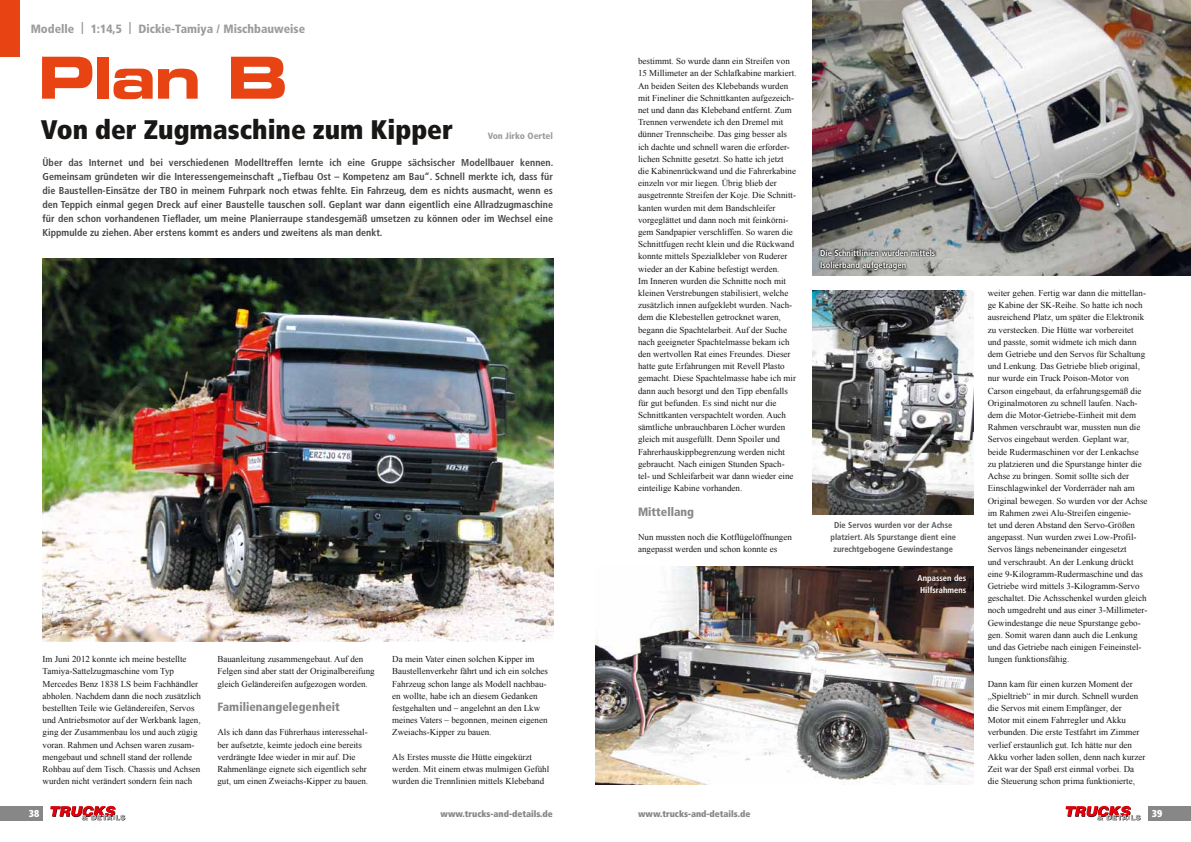
<style>
.page{position:relative;width:1191px;height:842px;background:#fff}
.page>*{position:absolute;margin:0;border:0;box-sizing:border-box;transform-origin:0 0}
.t1{font:58px "Eurostile Bold Extended Two";color:#e84413}
.t2{font:900 condensed 26.9px "Frutiger";color:#181716}
.t3{font:900 condensed 12px "Frutiger";color:#9c9c9d}
.t4{font:900 condensed 12px "Frutiger";color:#868786}
.t5{font:700 condensed 10px/14px "Frutiger";color:#484847;text-align:justify}
.t6{font:900 condensed 10px "Frutiger";color:#fff}
.t7{font:9px/12.2px "Times New Roman";color:#181716}
.t8{font:900 condensed 9px "Frutiger";color:#868786}
.t9{font:900 condensed 9px "Frutiger";color:#9c9c9d}
.t10{font:700 condensed 8.5px/12.2px "Frutiger";color:#565655;text-align:center}
.t11{font:700 condensed 8.5px/12.2px "Frutiger";color:#fff}
</style>
<div class="page">
<div style="left:0;top:0;width:20px;height:57px;background:#e84413"></div>
<div style="left:0;top:806px;width:43px;height:14px;background:#868786"></div>
<svg style="left:50px;top:806px;width:75px;height:14px"></svg>
<div style="left:1148px;top:806px;width:43px;height:14px;background:#868786"></div>
<svg style="left:1065px;top:806px;width:75px;height:14px"></svg>
<img style="left:43px;top:258px;width:510px;height:383px">
<img style="left:813px;top:0;width:378px;height:276px">
<img style="left:813px;top:290px;width:160px;height:225px">
<img style="left:595px;top:567px;width:378px;height:217px">
<svg style="left:818px;top:247px;width:119px;height:25px;background:#80807d"></svg>
<h3 class="t3" style="left:31px;top:21px;width:276px">Modelle | 1:14,5 | Dickie-Tamiya / Mischbauweise</h3>
<h1 class="t1" style="left:38px;top:37px;width:252px">Plan B</h1>
<h2 class="t2" style="left:41px;top:113px;width:414px">Von der Zugmaschine zum Kipper</h2>
<p class="t9" style="left:488px;top:131px;width:67px">Von Jirko Oertel</p>
<p class="t5" style="left:43px;top:155px;width:512px">Über das Internet und bei verschiedenen Modelltreffen lernte ich eine Gruppe sächsischer Modellbauer kennen.<br>Gemeinsam gründeten wir die Interessengemeinschaft „Tiefbau Ost – Kompetenz am Bau“. Schnell merkte ich, dass für die Baustellen-Einsätze der TBO in meinem Fuhrpark noch etwas fehlte. Ein Fahrzeug, dem es nichts ausmacht, wenn es den Teppich einmal gegen Dreck auf einer Baustelle tauschen soll. Geplant war dann eigentlich eine Allradzugmaschine für den schon vorhandenen Tieflader, um meine Planierraupe standesgemäß umsetzen zu können oder im Wechsel eine Kippmulde zu ziehen. Aber erstens kommt es anders und zweitens als man denkt.</p>
<p class="t7" style="left:43px;top:653px;width:160px">Im Juni 2012 konnte ich meine bestellte Tamiya-Sattelzugmaschine vom Typ Mercedes Benz 1838 LS beim Fachhändler abholen. Nachdem dann die noch zusätzlich bestellten Teile wie Geländereifen, Servos und Antriebsmotor auf der Werkbank lagen, ging der Zusammenbau los und auch zügig voran. Rahmen und Achsen waren zusam&shy;mengebaut und schnell stand der rollende Rohbau auf dem Tisch. Chassis und Achsen wurden nicht verändert sondern fein nach</p>
<p class="t7" style="left:217px;top:653px;width:159px">Bauanleitung zusammengebaut. Auf den<br>Felgen sind aber statt der Originalbereifung gleich Geländereifen aufgezogen worden.</p>
<h3 class="t4" style="left:217px;top:700px;width:124px">Familienangelegenheit</h3>
<p class="t7" style="left:217px;top:726px;width:152px">Als ich dann das Führerhaus interessehal&shy;ber aufsetzte, keimte jedoch eine bereits verdrängte Idee wieder in mir auf. Die Rahmenlänge eignete sich eigentlich sehr gut, um einen Zweiachs-Kipper zu bauen.</p>
<p class="t7" style="left:392px;top:653px;width:157px">Da mein Vater einen solchen Kipper im Baustellenverkehr fährt und ich ein solches Fahrzeug schon lange als Modell nachbau&shy;en wollte, habe ich an diesem Gedanken festgehalten und – angelehnt an den Lkw meines Vaters – begonnen, meinen eigenen Zweiachs-Kipper zu bauen.</p>
<p class="t7" style="left:392px;top:750px;width:158px">Als Erstes musste die Hütte eingekürzt werden. Mit einem etwas mulmigen Gefühl wurden die Trennlinien mittels Klebeband</p>
<p class="t7" style="left:638px;top:55px;width:160px">bestimmt. So wurde dann ein Streifen von 15 Millimeter an der Schlafkabine markiert.<br>An beiden Seiten des Klebebands wurden mit Fineliner die Schnittkanten aufgezeich&shy;net und dann das Klebeband entfernt. Zum Trennen verwendete ich den Dremel mit dünner Trennscheibe. Das ging besser als ich dachte und schnell waren die erforder&shy;lichen Schnitte gesetzt. So hatte ich jetzt die Kabinenrückwand und die Fahrerkabine einzeln vor mir liegen. Übrig blieb der ausgetrennte Streifen der Koje. Die Schnitt&shy;kanten wurden mit dem Bandschleifer vorgeglättet und dann noch mit feinkörni&shy;gem Sandpapier verschliffen. So waren die Schnittfugen recht klein und die Rückwand konnte mittels Spezialkleber von Ruderer wieder an der Kabine befestigt werden.<br>Im Inneren wurden die Schnitte noch mit kleinen Verstrebungen stabilisiert, welche zusätzlich innen aufgeklebt wurden. Nach&shy;dem die Klebestellen getrocknet waren, begann die Spachtelarbeit. Auf der Suche nach geeigneter Spachtelmasse bekam ich den wertvollen Rat eines Freundes. Dieser hatte gute Erfahrungen mit Revell Plasto gemacht. Diese Spachtelmasse habe ich mir dann auch besorgt und den Tipp ebenfalls für gut befunden. Es sind nicht nur die Schnittkanten verspachtelt worden. Auch sämtliche unbrauchbaren Löcher wurden gleich mit ausgefüllt. Denn Spoiler und Fahrerhauskippbegrenzung werden nicht gebraucht. Nach einigen Stunden Spach&shy;tel- und Schleifarbeit war dann wieder eine einteilige Kabine vorhanden.</p>
<h3 class="t4" style="left:638px;top:504px;width:58px">Mittellang</h3>
<p class="t7" style="left:638px;top:531px;width:155px">Nun mussten noch die Kotflügelöffnungen angepasst werden und schon konnte es</p>
<p class="t11" style="left:820px;top:247px;width:117px">Die Schnittlinien wurden mittels<br>Isolierband aufgetragen</p>
<p class="t10" style="left:830px;top:519px;width:127px">Die Servos wurden vor der Achse platziert. Als Spurstange dient eine zurechtgebogene Gewindestange</p>
<p class="t11" style="left:917px;top:571px;width:50px">Anpassen des<br>Hilfsrahmens</p>
<p class="t7" style="left:987px;top:287px;width:161px">weiter gehen. Fertig war dann die mittellan&shy;ge Kabine der SK-Reihe. So hatte ich noch ausreichend Platz, um später die Elektronik zu verstecken. Die Hütte war vorbereitet und passte, somit widmete ich mich dann dem Getriebe und den Servos für Schaltung und Lenkung. Das Getriebe blieb original, nur wurde ein Truck Poison-Motor von Carson eingebaut, da erfahrungsgemäß die Originalmotoren zu schnell laufen. Nach&shy;dem die Motor-Getriebe-Einheit mit dem Rahmen verschraubt war, mussten nun die Servos eingebaut werden. Geplant war, beide Rudermaschinen vor der Lenkachse zu platzieren und die Spurstange hinter die Achse zu bringen. Somit sollte sich der Einschlagwinkel der Vorderräder nah am Original bewegen. So wurden vor der Achse im Rahmen zwei Alu-Streifen eingenie-<br>tet und deren Abstand den Servo-Größen angepasst. Nun wurden zwei Low-Profil-Servos längs nebeneinander eingesetzt<br>und verschraubt. An der Lenkung drückt eine 9-Kilogramm-Rudermaschine und das Getriebe wird mittels 3-Kilogramm-Servo geschaltet. Die Achsschenkel wurden gleich noch umgedreht und aus einer 3-Millimeter-Gewindestange die neue Spurstange gebo&shy;gen. Somit waren dann auch die Lenkung und das Getriebe nach einigen Feineinstel&shy;lungen funktionsfähig.</p>
<p class="t7" style="left:987px;top:677px;width:159px">Dann kam für einen kurzen Moment der „Spieltrieb“ in mir durch. Schnell wurden die Servos mit einem Empfänger, der Motor mit einem Fahrregler und Akku verbunden. Die erste Testfahrt im Zimmer verlief erstaunlich gut. Ich hätte nur den Akku vorher laden sollen, denn nach kurzer Zeit war der Spaß erst einmal vorbei. Da die Steuerung schon prima funktionierte,</p>
<p class="t8" style="left:440px;top:808px;width:114px">www.trucks-and-details.de</p>
<p class="t8" style="left:638px;top:808px;width:114px">www.trucks-and-details.de</p>
<p class="t6" style="left:29px;top:807px;width:12px">38</p>
<p class="t6" style="left:1152px;top:807px;width:12px">39</p>
</div>
